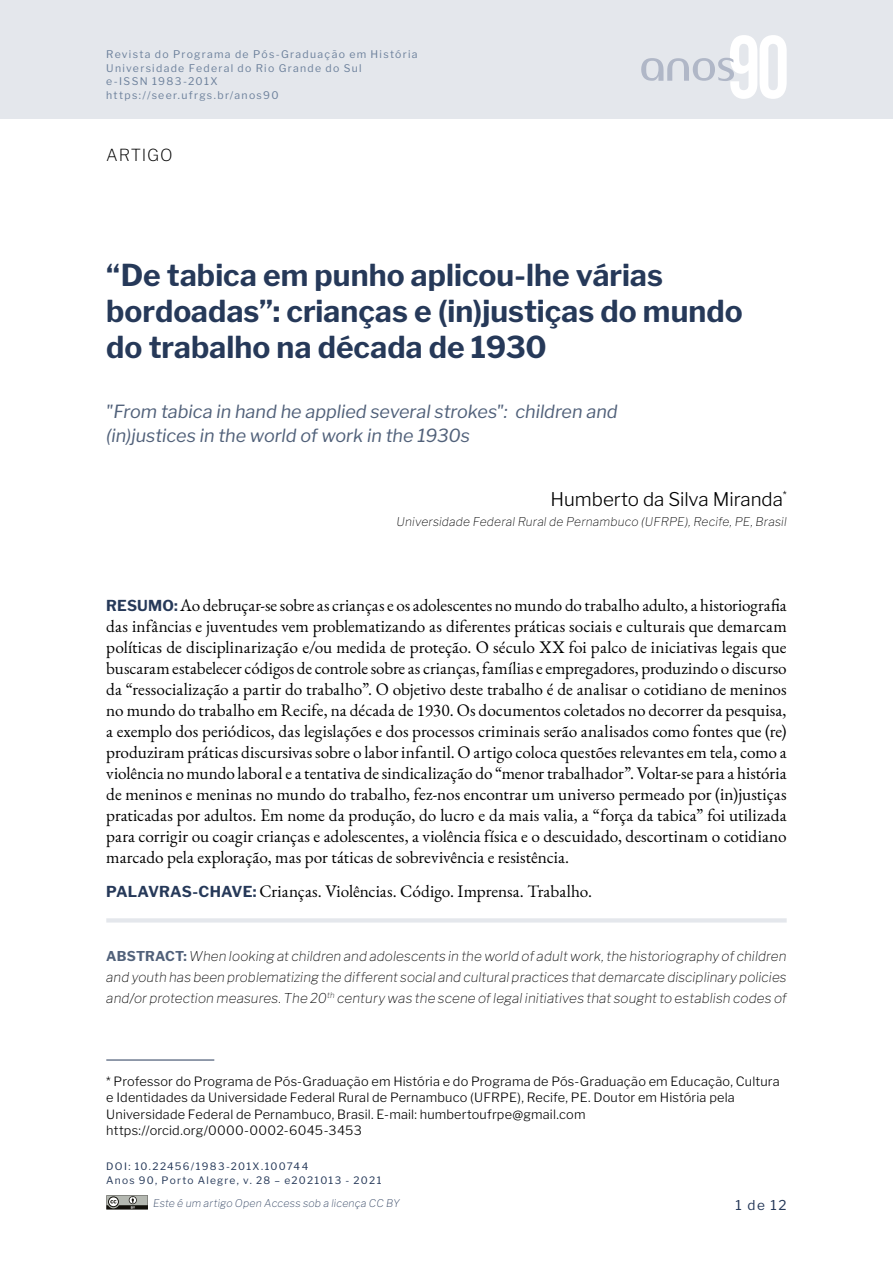
<style>
.page{position:relative;width:893px;height:1263px;background:#fff}
.page>*{position:absolute;margin:0;border:0;box-sizing:border-box;transform-origin:0 0}
.t1{font:700 30px/36px "Libre Franklin";color:#263959}
.t2{font:300 18.75px "Libre Franklin";letter-spacing:-.005em;color:#000}
.t3{font:italic 18px/24px "Libre Franklin";color:#51617a}
.t4{font:17.25px/21px "EB Garamond";color:#000;text-align:justify}
.t5{font:200 16.5px "Libre Franklin";letter-spacing:.05em;color:#000}
.t6{font:italic 100 13.5px/21px "Libre Franklin";letter-spacing:.01em;color:#000;text-align:justify}
.t7{font:13.5px "Libre Franklin";color:#263959}
.t8{font:300 12.75px/16.5px "Libre Franklin";letter-spacing:.015em;color:#000}
.t9{font:italic 100 12px "Libre Franklin";letter-spacing:.015em;color:#000}
.t10{font:10.5px/13.5px "Libre Franklin";letter-spacing:.12em;color:#6d819c}
.t11{font:italic 100 10.5px "Libre Franklin";letter-spacing:.02em;color:#263959}
.t12{font:10.2px/14.7px "Libre Franklin";letter-spacing:.12em;color:#263959}
.s1{font-family:"Libre Franklin";font-weight:700;font-size:15px;color:#263959}
.s2{font-weight:700;font-style:normal;color:#51617a}
</style>
<div class="page">
<div style="left:0;top:0;width:893px;height:119px;background:#e4e7ec"></div>
<svg style="left:641px;top:35px;width:146px;height:64px"></svg>
<svg style="left:106px;top:1195px;width:42px;height:15px"></svg>
<hr style="left:106px;top:918px;width:681px;height:4px;background:#e4e7ec">
<hr style="left:106px;top:1060px;width:108px;height:1px;background:#263959">
<p class="t10" style="left:106px;top:47px;width:313px">Revista do Programa de Pós-Graduação em História Universidade Federal do Rio Grande do Sul<br>e-ISSN 1983-201X<br>https://seer.ufrgs.br/anos90</p>
<p class="t5" style="left:106px;top:142px;width:68px">ARTIGO</p>
<h1 class="t1" style="left:106px;top:255px;width:638px">“De tabica em punho aplicou-lhe várias bordoadas”: crianças e (in)justiças do mundo do trabalho na década de 1930</h1>
<p class="t3" style="left:106px;top:398px;width:513px">"From tabica in hand he applied several strokes": children and (in)justices in the world of work in the 1930s</p>
<p class="t2" style="left:551px;top:484px;width:238px">Humberto da Silva Miranda<sup>*</sup></p>
<p class="t9" style="left:397px;top:513px;width:392px">Universidade Federal Rural de Pernambuco (UFRPE), Recife, PE, Brasil</p>
<p class="t4" style="left:106px;top:595px;width:682px"><span class="s1">RESUMO:</span> Ao debruçar-se sobre as crianças e os adolescentes no mundo do trabalho adulto, a historiografia das infâncias e juventudes vem problematizando as diferentes práticas sociais e culturais que demarcam políticas de disciplinarização e/ou medida de proteção. O século XX foi palco de iniciativas legais que buscaram estabelecer códigos de controle sobre as crianças, famílias e empregadores, produzindo o discurso da “ressocialização a partir do trabalho”. O objetivo deste trabalho é de analisar o cotidiano de meninos no mundo do trabalho em Recife, na década de 1930. Os documentos coletados no decorrer da pesquisa, a exemplo dos periódicos, das legislações e dos processos criminais serão analisados como fontes que (re) produziram práticas discursivas sobre o labor infantil. O artigo coloca questões relevantes em tela, como a violência no mundo laboral e a tentativa de sindicalização do “menor trabalhador”. Voltar-se para a história de meninos e meninas no mundo do trabalho, fez-nos encontrar um universo permeado por (in)justiças praticadas por adultos. Em nome da produção, do lucro e da mais valia, a “força da tabica” foi utilizada para corrigir ou coagir crianças e adolescentes, a violência física e o descuidado, descortinam o cotidiano marcado pela exploração, mas por táticas de sobrevivência e resistência.</p>
<p class="t4" style="left:106px;top:881px;width:487px"><span class="s1">PALAVRAS-CHAVE:</span> Crianças. Violências. Código. Imprensa. Trabalho.</p>
<p class="t6" style="left:106px;top:944px;width:682px"><span class="s2">ABSTRACT:</span> When looking at children and adolescents in the world of adult work, the historiography of children and youth has been problematizing the different social and cultural practices that demarcate disciplinary policies and/or protection measures. The 20<sup>th</sup> century was the scene of legal initiatives that sought to establish codes of</p>
<p class="t8" style="left:106px;top:1072px;width:675px">* Professor do Programa de Pós-Graduação em História e do Programa de Pós-Graduação em Educação, Cultura e Identidades da Universidade Federal Rural de Pernambuco (UFRPE), Recife, PE. Doutor em História pela Universidade Federal de Pernambuco, Brasil. E-mail: humbertoufrpe@gmail.com https://orcid.org/0000-0002-6045-3453</p>
<p class="t12" style="left:106px;top:1157px;width:277px">DOI: 10.22456/1983-201X.100744<br>Anos 90, Porto Alegre, v. 28 – e2021013 - 2021</p>
<p class="t11" style="left:153px;top:1195px;width:248px">Este é um artigo Open Access sob a licença CC BY</p>
<p class="t7" style="left:736px;top:1194px;width:53px">1 de 12</p>
</div>
